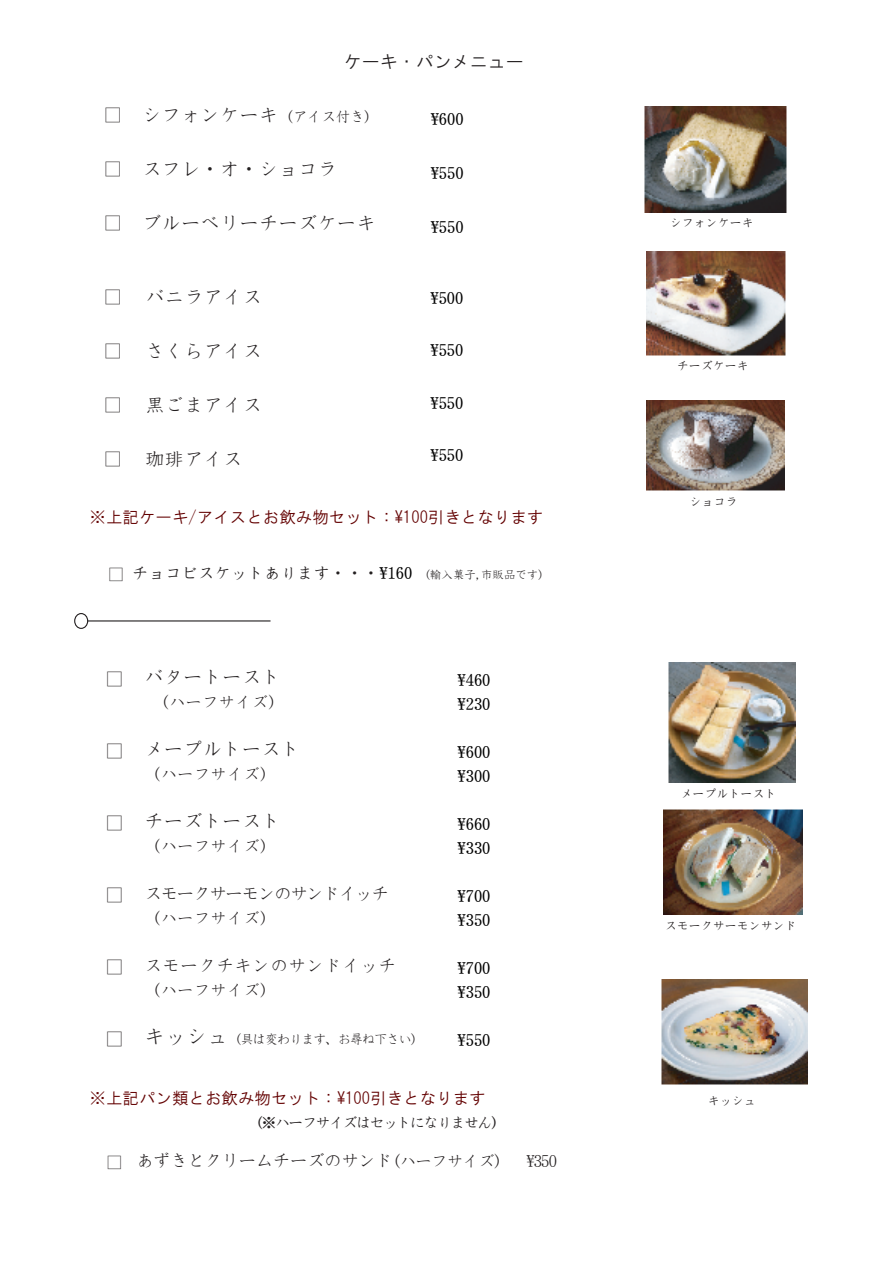
<style>
.page{position:relative;width:893px;height:1263px;background:#fff}
.page>*{position:absolute;margin:0;border:0;box-sizing:border-box;transform-origin:0 0}
.t1{font:19.5px "DF Kyo Ka Sho W3 WIN RKSJ H";color:#231f20}
.t2{font:18px "DF Kyo Ka Sho W3 WIN RKSJ H";letter-spacing:-.05em;color:#231f20}
.t3{font:18px "DF Kyo Ka Sho W3 WIN RKSJ H";letter-spacing:-.1em;color:#231f20}
.t4{font:18px "DF Kyo Ka Sho W3 WIN RKSJ H";color:#231f20}
.t5{font:18px "HG Gothic M";color:#231f20}
.t6{font:16.5px/24px "DF Kyo Ka Sho W4 WIN RKSJ H";color:#000100}
.t7{font:16.5px "HG Gothic M";color:#630000}
.t8{font:16.5px "DF Kyo Ka Sho W3 WIN RKSJ H";color:#231f20}
.t9{font:16.5px "DF Kyo Ka Sho W4 WIN RKSJ H";color:#231f20}
.t10{font:16.5px "Arphic P Gothic Medium JIS";color:#231f20}
.t11{font:15px "DF Kyo Ka Sho W4 WIN RKSJ H";letter-spacing:-.1em;color:#231f20}
.t12{font:13.5px "DF Kyo Ka Sho W3 WIN RKSJ H";letter-spacing:-.1em;color:#231f20}
.t13{font:12px "DF Kyo Ka Sho W4 WIN RKSJ H";color:#231f20}
.s1{font-size:15px}
.s2{font-family:"Arphic P Gothic Medium JIS";font-size:15px}
.s3{color:#000100}
.s4{font-family:"DF Kyo Ka Sho W3 WIN RKSJ H";font-size:12px}
.s5{font-size:21px}
.s6{font-size:16.5px}
</style>
<div class="page">
<img style="left:668px;top:663px;width:127px;height:120px">
<img style="left:663px;top:809px;width:139px;height:106px">
<img style="left:644px;top:106px;width:143px;height:107px">
<img style="left:646px;top:400px;width:138px;height:91px">
<img style="left:646px;top:252px;width:140px;height:104px">
<hr style="left:87px;top:620px;width:184px;height:1px;background:#231f20">
<div style="left:74px;top:613px;width:14px;height:16px;border:1px solid #231f20;border-radius:50%"></div>
<img style="left:661px;top:979px;width:146px;height:106px">
<p class="t10" style="left:105px;top:107px;width:18px">□</p>
<p class="t10" style="left:105px;top:161px;width:18px">□</p>
<p class="t10" style="left:105px;top:215px;width:18px">□</p>
<p class="t10" style="left:105px;top:288px;width:18px">□</p>
<p class="t10" style="left:105px;top:342px;width:18px">□</p>
<p class="t10" style="left:105px;top:396px;width:18px">□</p>
<p class="t10" style="left:105px;top:450px;width:18px">□</p>
<p class="t5" style="left:344px;top:52px;width:181px">ケーキ・パンメニュー</p>
<p class="t1" style="left:142px;top:105px;width:231px">シフォンケーキ<span class="s1">（アイス付き)</span></p>
<p class="t1" style="left:142px;top:159px;width:196px">スフレ・オ・ショコラ</p>
<p class="t1" style="left:142px;top:213px;width:235px">ブルーベリーチーズケーキ</p>
<p class="t1" style="left:145px;top:287px;width:118px">バニラアイス</p>
<p class="t1" style="left:145px;top:341px;width:118px">さくらアイス</p>
<p class="t1" style="left:145px;top:395px;width:118px">黒ごまアイス</p>
<p class="t1" style="left:145px;top:449px;width:99px">珈琲アイス</p>
<p class="t6" style="left:431px;top:107px;width:34px">¥600</p>
<p class="t6" style="left:431px;top:161px;width:34px">¥550</p>
<p class="t6" style="left:431px;top:215px;width:34px">¥550</p>
<p class="t6" style="left:430px;top:286px;width:34px">¥500</p>
<p class="t6" style="left:430px;top:339px;width:34px">¥550</p>
<p class="t6" style="left:430px;top:391px;width:34px">¥550</p>
<p class="t6" style="left:430px;top:444px;width:34px">¥550</p>
<p class="t7" style="left:90px;top:509px;width:455px">※上記ケーキ/アイスとお飲み物セット：¥100引きとなります</p>
<p class="t9" style="left:109px;top:565px;width:437px"><span class="s2">□</span> チョコビスケットあります・・・<span class="s3">¥160</span> <span class="s4">(輸入菓子,市販品です)</span></p>
<p class="t10" style="left:106px;top:670px;width:18px">□</p>
<p class="t10" style="left:106px;top:742px;width:18px">□</p>
<p class="t10" style="left:106px;top:814px;width:18px">□</p>
<p class="t10" style="left:106px;top:886px;width:18px">□</p>
<p class="t10" style="left:106px;top:959px;width:18px">□</p>
<p class="t10" style="left:106px;top:1030px;width:18px">□</p>
<p class="t1" style="left:144px;top:667px;width:138px">バタートースト</p>
<p class="t8" style="left:161px;top:693px;width:125px">(ハーフサイズ）</p>
<p class="t1" style="left:144px;top:739px;width:157px">メープルトースト</p>
<p class="t8" style="left:144px;top:765px;width:133px">（ハーフサイズ）</p>
<p class="t1" style="left:144px;top:811px;width:138px">チーズトースト</p>
<p class="t8" style="left:144px;top:837px;width:133px">（ハーフサイズ）</p>
<p class="t3" style="left:144px;top:884px;width:246px">スモークサーモンのサンドイッチ</p>
<p class="t8" style="left:144px;top:909px;width:133px">（ハーフサイズ）</p>
<p class="t4" style="left:144px;top:956px;width:253px">スモークチキンのサンドイッチ</p>
<p class="t8" style="left:144px;top:981px;width:133px">（ハーフサイズ）</p>
<p class="t12" style="left:144px;top:1032px;width:281px"><span class="s5">キッシュ</span>（具は変わります、お尋ね下さい）</p>
<p class="t6" style="left:458px;top:668px;width:34px">¥460 ¥230</p>
<p class="t6" style="left:458px;top:740px;width:34px">¥600 ¥300</p>
<p class="t6" style="left:458px;top:812px;width:34px">¥660 ¥330</p>
<p class="t6" style="left:458px;top:884px;width:34px">¥700 ¥350</p>
<p class="t6" style="left:458px;top:956px;width:34px">¥700 ¥350</p>
<p class="t6" style="left:458px;top:1028px;width:34px">¥550</p>
<p class="t7" style="left:90px;top:1090px;width:397px">※上記パン類とお飲み物セット：¥100引きとなります</p>
<p class="t11" style="left:248px;top:1115px;width:260px">（※ハーフサイズはセットになりません）</p>
<p class="t2" style="left:107px;top:1151px;width:396px"><span class="s2">□</span> あずきとクリームチーズのサンド<span class="s6">(ハーフサイズ)</span></p>
<p class="t8" style="left:526px;top:1153px;width:32px">¥350</p>
<p class="t13" style="left:670px;top:216px;width:85px">シフォンケーキ</p>
<p class="t13" style="left:677px;top:360px;width:73px">チーズケーキ</p>
<p class="t13" style="left:689px;top:496px;width:49px">ショコラ</p>
<p class="t13" style="left:681px;top:787px;width:97px">メープルトースト</p>
<p class="t13" style="left:665px;top:919px;width:133px">スモークサーモンサンド</p>
<p class="t13" style="left:708px;top:1095px;width:49px">キッシュ</p>
</div>
